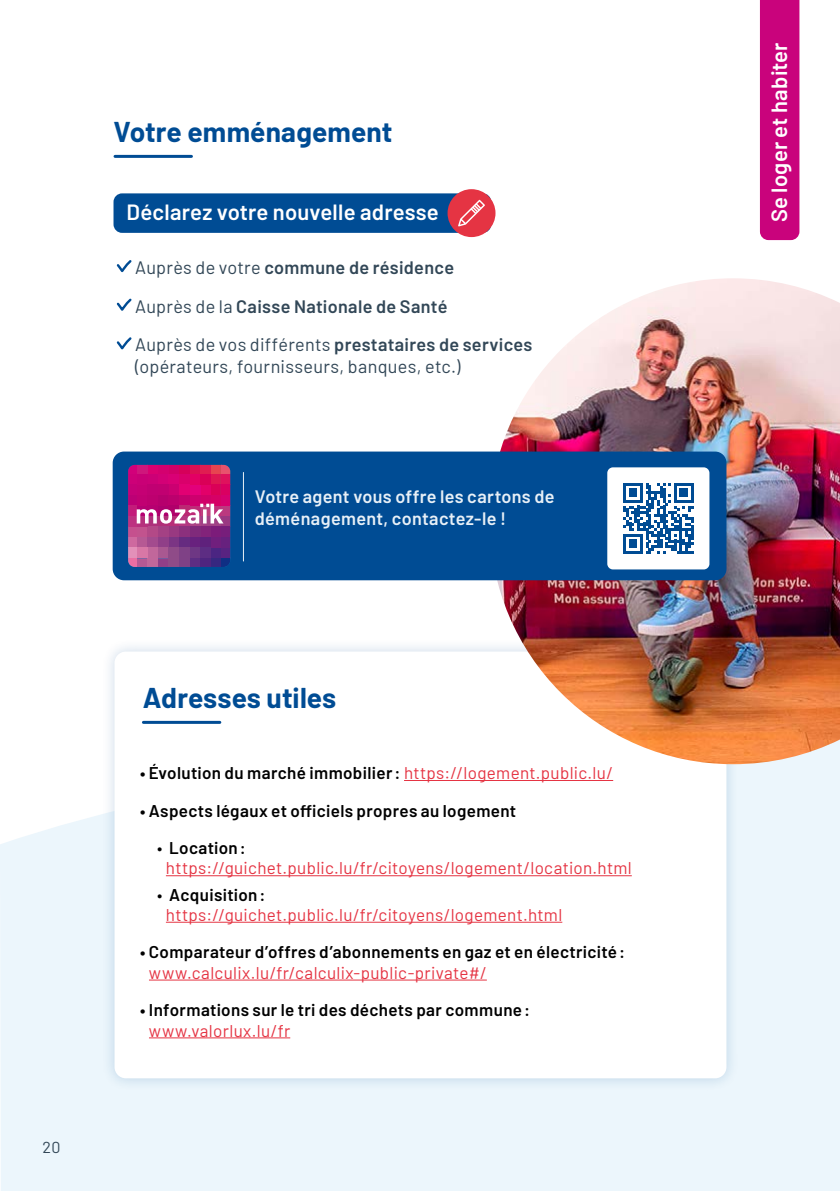
<style>
.page{position:relative;width:840px;height:1191px;background:#fff}
.page>*{position:absolute;margin:0;border:0;box-sizing:border-box;transform-origin:0 0}
.t1{font:700 28px "Barlow";letter-spacing:.005em;color:#004c94}
.t2{font:600 22px "Barlow";letter-spacing:.01em;color:#fff}
.t3{font:600 18px/38.6px "Barlow";letter-spacing:.02em;color:#324757}
.t4{font:600 18px/21.6px "Barlow";letter-spacing:.02em;color:#e8f0f7}
.t5{font:18px "Barlow";letter-spacing:.015em;color:#324757}
.t6{font:17px/20.4px "Barlow";letter-spacing:.02em;color:#e53443}
.t7{font:600 17px "Barlow";letter-spacing:.02em;color:#000}
.t8{font:16px "Barlow";color:#324757}
.s1{font-weight:400}
.s2{font-weight:400;color:#e53443}
.s3{color:#000}
.s4{font-weight:600;color:#000}
</style>
<div class="page">
<div style="left:0;top:764px;width:839px;height:427px;background:#ecf6fc"></div>
<div style="left:101px;top:638px;width:638px;height:454px;background:#004c94;opacity:.19"></div>
<div style="left:114px;top:651px;width:612px;height:427px;background:#fff;border-radius:11px"></div>
<img style="left:489px;top:278px;width:350px;height:486px">
<hr style="left:115px;top:155px;width:76px;height:3px;background:#004c94">
<hr style="left:143px;top:721px;width:77px;height:3px;background:#004c94">
<div style="left:113px;top:193px;width:378px;height:40px;background:#004c94;border-radius:9px"></div>
<svg style="left:116px;top:260px;width:16px;height:13px"></svg>
<svg style="left:116px;top:298px;width:16px;height:13px"></svg>
<svg style="left:116px;top:337px;width:16px;height:13px"></svg>
<hr style="left:404px;top:780px;width:209px;height:1px;background:#e53443">
<hr style="left:166px;top:875px;width:465px;height:1px;background:#e53443">
<hr style="left:166px;top:921px;width:396px;height:1px;background:#e53443">
<hr style="left:149px;top:979px;width:337px;height:1px;background:#e53443">
<hr style="left:149px;top:1037px;width:141px;height:1px;background:#e53443">
<div style="left:447px;top:189px;width:48px;height:48px;background:#e53443;border-radius:50%"></div>
<svg style="left:458px;top:200px;width:26px;height:26px"></svg>
<div style="left:113px;top:451px;width:613px;height:129px;background:#004c94;border-radius:11px"></div>
<hr style="left:243px;top:472px;width:1px;height:89px;background:#e8f0f7">
<div style="left:607px;top:467px;width:102px;height:102px;background:#fff;border-radius:6px"></div>
<svg style="left:623px;top:483px;width:70px;height:71px"></svg>
<div style="left:759px;top:0;width:40px;height:240px;background:#c9037c"></div>
<svg style="left:128px;top:465px;width:102px;height:102px;background:#b33283"></svg>
<h1 class="t1" style="left:113px;top:111px;width:280px">Votre emménagement</h1>
<p class="t2" style="left:126px;top:196px;width:313px">Déclarez votre nouvelle adresse</p>
<p class="t3" style="left:135px;top:247px;width:398px"><span class="s1">Auprès de votre</span> commune de résidence<br><span class="s1">Auprès de la</span> Caisse Nationale de Santé<br><span class="s1">Auprès de vos différents</span> prestataires de services</p>
<p class="t5" style="left:135px;top:353px;width:326px">(opérateurs, fournisseurs, banques, etc.)</p>
<p class="t4" style="left:255px;top:484px;width:301px">Votre agent vous offre les cartons de déménagement, contactez-le !</p>
<p class="t8" style="left:43px;top:1135px;width:19px">20</p>
<h1 class="t1" style="left:143px;top:677px;width:195px">Adresses utiles</h1>
<p class="t7" style="left:140px;top:760px;width:474px">• Évolution du marché immobilier: <span class="s2">https://logement.public.lu/</span></p>
<p class="t7" style="left:140px;top:798px;width:377px">• Aspects légaux et officiels propres au logement</p>
<p class="t6" style="left:166px;top:836px;width:467px;text-indent:-9px"><span class="s3">•</span> <span class="s4">Location: </span>https://guichet.public.lu/fr/citoyens/logement/location.html</p>
<p class="t6" style="left:166px;top:883px;width:397px;text-indent:-9px"><span class="s3">•</span> <span class="s4">Acquisition: </span>https://guichet.public.lu/fr/citoyens/logement.html</p>
<p class="t7" style="left:140px;top:939px;width:486px">• Comparateur d’offres d’abonnements en gaz et en électricité:</p>
<p class="t6" style="left:149px;top:961px;width:339px">www.calculix.lu/fr/calculix-public-private#/</p>
<p class="t7" style="left:140px;top:997px;width:391px">• Informations sur le tri des déchets par commune:</p>
<p class="t6" style="left:149px;top:1019px;width:143px">www.valorlux.lu/fr</p>
<p class="t2" style="left:762px;top:222px;width:181px;rotate:-90deg">Se loger et habiter</p>
</div>
